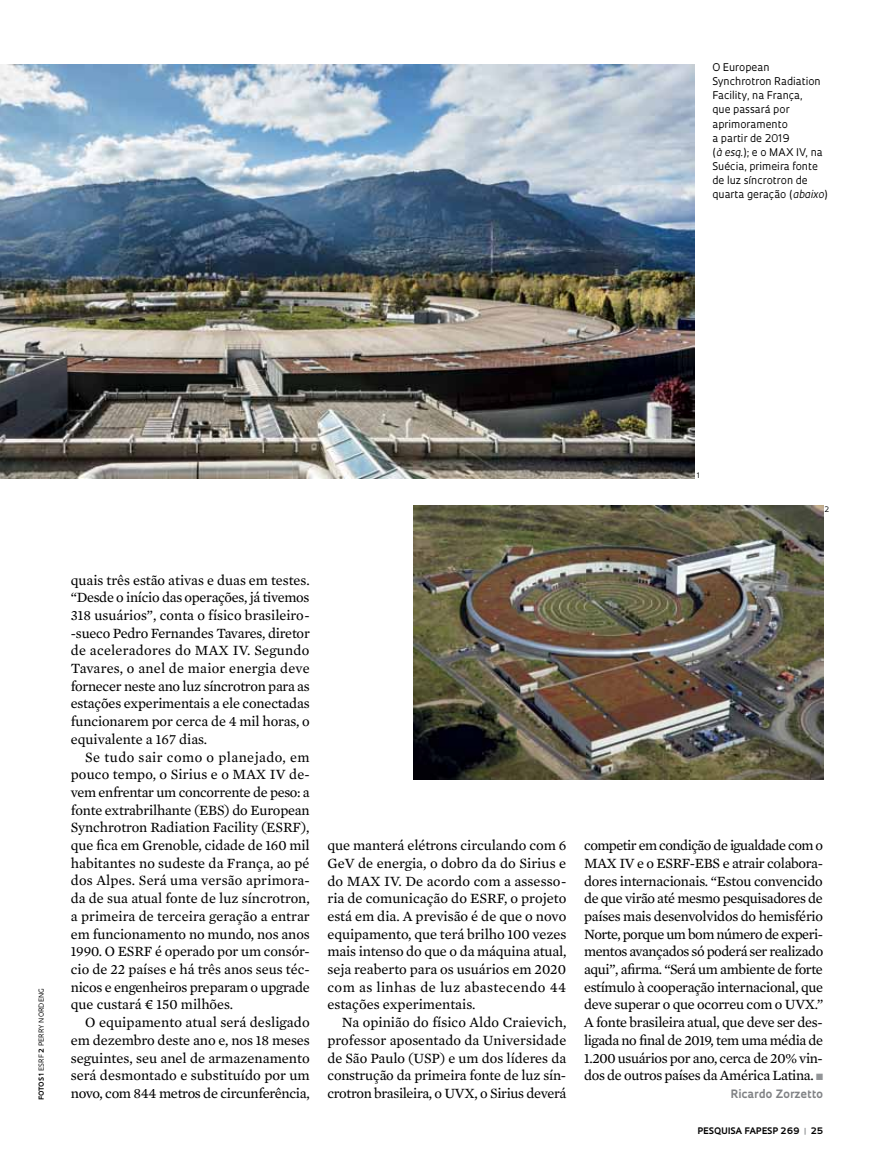
<style>
.page{position:relative;width:885px;height:1169px;background:#fff}
.page>*{position:absolute;margin:0;border:0;box-sizing:border-box;transform-origin:0 0}
.t1{font:14.4px/17.7px "Mercury Text G2";letter-spacing:-.02em;color:#000;text-align:justify}
.t2{font:700 11.25px "Oculum";letter-spacing:.01em;color:#808285}
.t3{font:10.35px/14.1px "Oculum";color:#000}
.t4{font:700 8.7px "Oculum";letter-spacing:.015em;color:#000}
.t5{font:7.35px "Oculum";color:#000}
.t6{font:6.75px "Oculum";letter-spacing:.02em;color:#000}
.s1{font-style:italic}
.s2{font-weight:700}
.s3{color:#939598}
</style>
<div class="page">
<img style="left:0;top:64px;width:695px;height:414px">
<img style="left:413px;top:506px;width:410px;height:273px">
<p class="t3" style="left:712px;top:60px;width:117px">O European<br>Synchrotron Radiation<br>Facility, na França,<br>que passará por aprimoramento<br>a partir de 2019<br>(<span class="s1">à esq.</span>); e o MAX IV, na<br>Suécia, primeira fonte de luz síncrotron de quarta geração (<span class="s1">abaixo</span>)</p>
<p class="t6" style="left:37px;top:1100px;width:113px;rotate:-90deg"><span class="s2">fotos 1</span> ESRF <span class="s2">2</span> Perry Nordeng</p>
<p class="t5" style="left:697px;top:471px;width:5px">1</p>
<p class="t5" style="left:825px;top:504px;width:6px">2</p>
<p class="t1" style="left:71px;top:570px;width:241px">quais três estão ativas e duas em testes. “Desde o início das operações, já tivemos 318 usuários”, conta o físico brasileiro--sueco Pedro Fernandes Tavares, diretor de aceleradores do MAX IV. Segundo Tavares, o anel de maior energia deve fornecer neste ano luz síncrotron para as estações experimentais a ele conectadas funcionarem por cerca de 4 mil horas, o equivalente a 167 dias.</p>
<p class="t1" style="left:71px;top:747px;width:241px;text-indent:14px">Se tudo sair como o planejado, em pouco tempo, o Sirius e o MAX IV de&shy;vem enfrentar um concorrente de peso: a fonte extrabrilhante (EBS) do European Synchrotron Radiation Facility (ESRF), que fica em Grenoble, cidade de 160 mil habitantes no sudeste da França, ao pé dos Alpes. Será uma versão aprimora&shy;da de sua atual fonte de luz síncrotron, a primeira de terceira geração a entrar em funcionamento no mundo, nos anos 1990. O ESRF é operado por um consór&shy;cio de 22 países e há três anos seus téc&shy;nicos e engenheiros preparam o upgrade que custará € 150 milhões.</p>
<p class="t1" style="left:71px;top:1012px;width:241px;text-indent:14px">O equipamento atual será desligado em dezembro deste ano e, nos 18 meses seguintes, seu anel de armazenamento será desmontado e substituído por um novo, com 844 metros de circunferência,</p>
<p class="t1" style="left:327px;top:835px;width:241px">que manterá elétrons circulando com 6<br>GeV de energia, o dobro da do Sirius e do MAX IV. De acordo com a assesso&shy;ria de comunicação do ESRF, o projeto está em dia. A previsão é de que o novo equipamento, que terá brilho 100 vezes mais intenso do que o da máquina atual, seja reaberto para os usuários em 2020 com as linhas de luz abastecendo 44 estações experimentais.</p>
<p class="t1" style="left:327px;top:1012px;width:241px;text-indent:14px">Na opinião do físico Aldo Craievich, professor aposentado da Universidade de São Paulo (USP) e um dos líderes da construção da primeira fonte de luz sín&shy;crotron brasileira, o UVX, o Sirius deverá</p>
<p class="t1" style="left:584px;top:835px;width:241px">competir em condição de igualdade com o MAX IV e o ESRF-EBS e atrair colabora&shy;dores internacionais. “Estou convencido de que virão até mesmo pesquisadores de países mais desenvolvidos do hemisfério Norte, porque um bom número de experi&shy;mentos avançados só poderá ser realizado aqui”, afirma. “Será um ambiente de forte estímulo à cooperação internacional, que deve superar o que ocorreu com o UVX.” A fonte brasileira atual, que deve ser des&shy;ligada no final de 2019, tem uma média de 1.200 usuários por ano, cerca de 20% vin&shy;dos de outros países da América Latina. <span class="s3">■</span></p>
<p class="t2" style="left:731px;top:1086px;width:94px">Ricardo Zorzetto</p>
<p class="t4" style="left:697px;top:1124px;width:127px">PESQUISA FAPESP 269 <span class="s3">|</span> 25</p>
</div>
